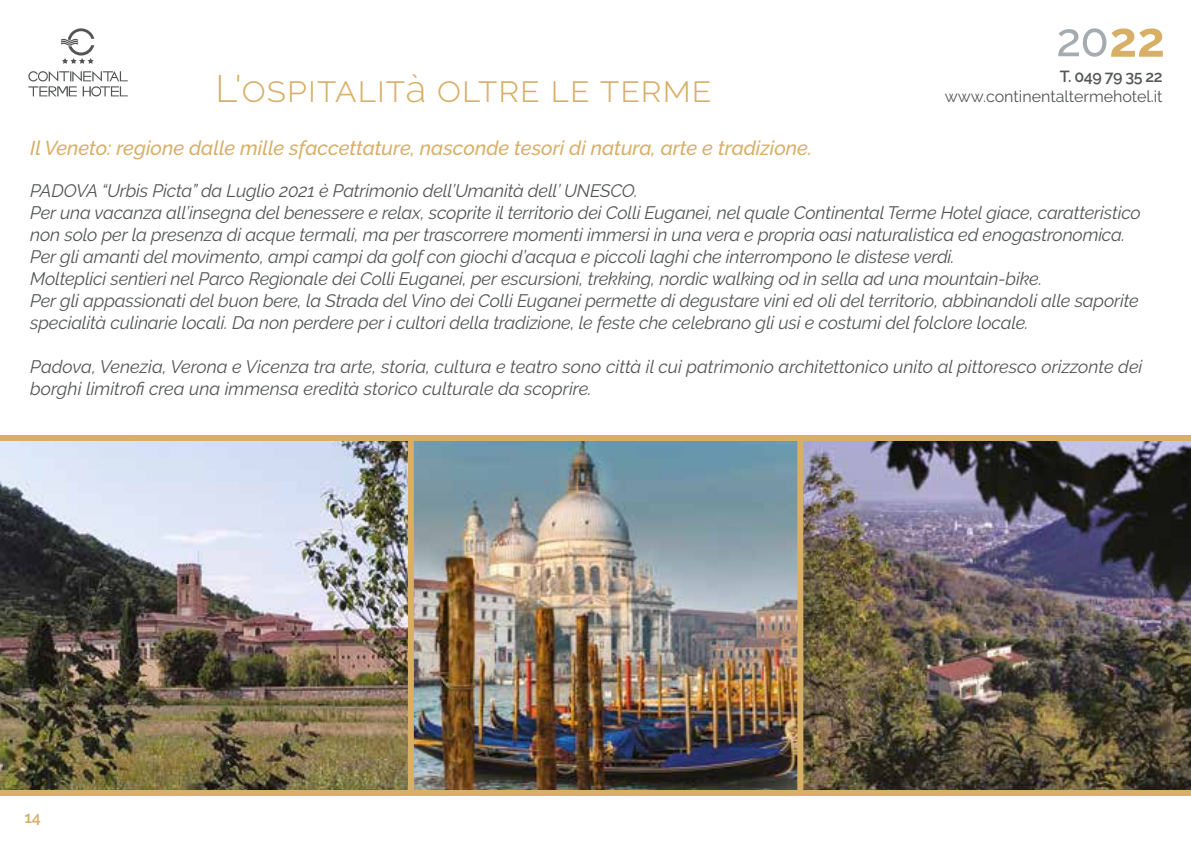
<style>
.page{position:relative;width:1191px;height:851px;background:#fff}
.page>*{position:absolute;margin:0;border:0;box-sizing:border-box;transform-origin:0 0}
.t1{font:300 38px "Raleway";letter-spacing:.01em;color:#d7af67}
.t2{font:italic 500 20px "Raleway";color:#d7af67}
.t3{font:italic 18px/22px "Raleway";letter-spacing:-.01em;color:#545656}
.t4{font:16px "Raleway";color:#545656}
.t5{font:600 16px "Raleway";letter-spacing:-.03em;color:#545656}
.t6{font:600 16px "Raleway";color:#d7af67}
</style>
<div class="page">
<svg style="left:28px;top:71px;width:100px;height:25px"></svg>
<svg style="left:61px;top:28px;width:33px;height:36px"></svg>
<svg style="left:1058px;top:28px;width:104px;height:29px"></svg>
<img style="left:0;top:440px;width:797px;height:349px">
<img style="left:803px;top:440px;width:388px;height:349px">
<div style="left:797px;top:437px;width:6px;height:354px;background:#d7af67"></div>
<div style="left:408px;top:437px;width:6px;height:354px;background:#d7af67"></div>
<div style="left:0;top:435px;width:1191px;height:5px;background:#d7af67"></div>
<div style="left:0;top:789px;width:1191px;height:6px;background:#d7af67"></div>
<h1 class="t1" style="left:215px;top:66px;width:498px">L'ospitalità oltre le terme</h1>
<p class="t5" style="left:1060px;top:67px;width:104px">T. 049 79 35 22</p>
<p class="t4" style="left:944px;top:87px;width:219px">www.continentaltermehotel.it</p>
<p class="t2" style="left:30px;top:136px;width:783px">Il Veneto: regione dalle mille sfaccettature, nasconde tesori di natura, arte e tradizione.</p>
<p class="t3" style="left:30px;top:179px;width:1112px">PADOVA “Urbis Picta” da Luglio 2021 è Patrimonio dell’Umanità dell’ UNESCO.<br>Per una vacanza all’insegna del benessere e relax, scoprite il territorio dei Colli Euganei, nel quale Continental Terme Hotel giace, caratteristico non solo per la presenza di acque termali, ma per trascorrere momenti immersi in una vera e propria oasi naturalistica ed enogastronomica.<br>Per gli amanti del movimento, ampi campi da golf con giochi d’acqua e piccoli laghi che interrompono le distese verdi.<br>Molteplici sentieri nel Parco Regionale dei Colli Euganei, per escursioni, trekking, nordic walking od in sella ad una mountain-bike.<br>Per gli appassionati del buon bere, la Strada del Vino dei Colli Euganei permette di degustare vini ed oli del territorio, abbinandoli alle saporite specialità culinarie locali. Da non perdere per i cultori della tradizione, le feste che celebrano gli usi e costumi del folclore locale.</p>
<p class="t3" style="left:30px;top:355px;width:1113px">Padova, Venezia, Verona e Vicenza tra arte, storia, cultura e teatro sono città il cui patrimonio architettonico unito al pittoresco orizzonte dei borghi limitrofi crea una immensa eredità storico culturale da scoprire.</p>
<p class="t6" style="left:24px;top:807px;width:18px">14</p>
</div>
